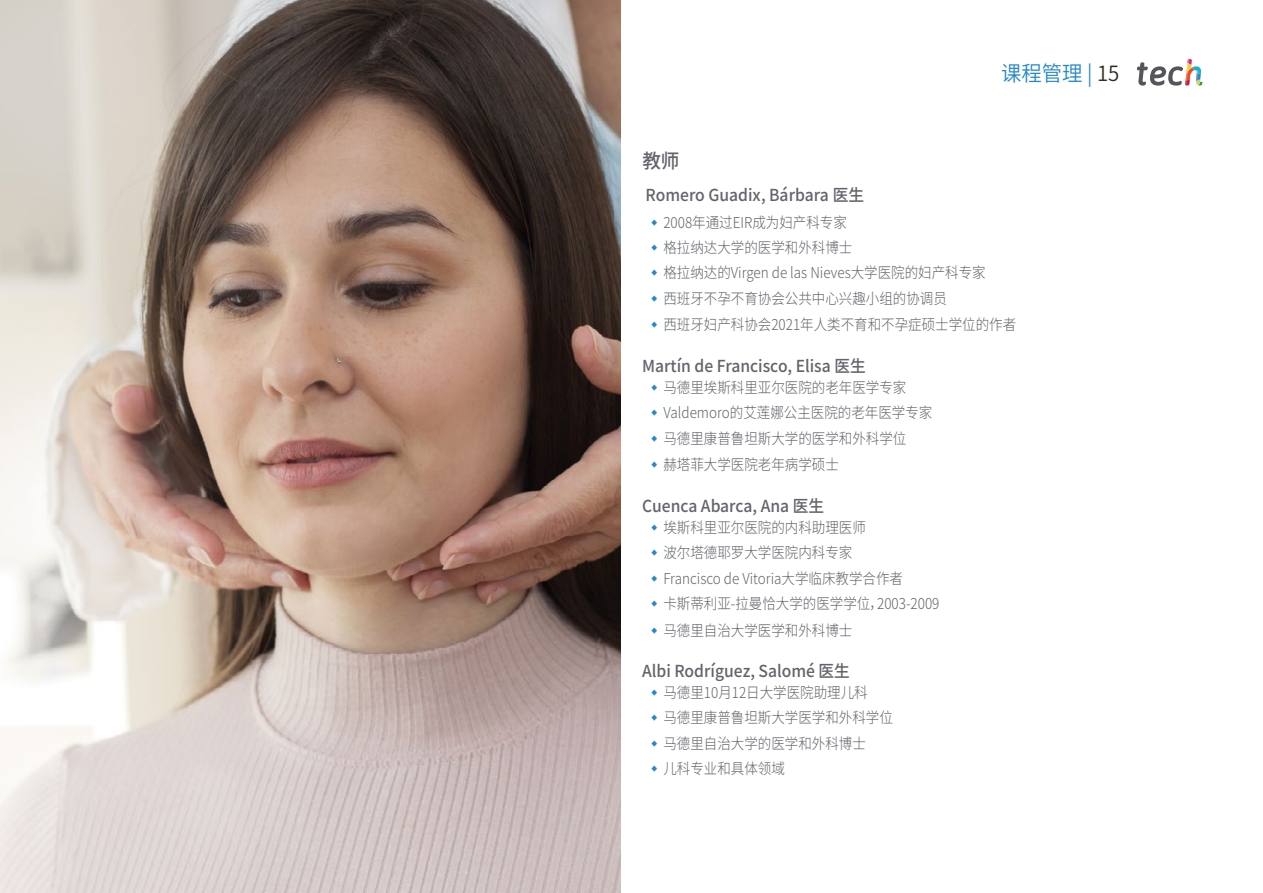
<style>
.page{position:relative;width:1263px;height:893px;background:#fff}
.page>*{position:absolute;margin:0;border:0;box-sizing:border-box;transform-origin:0 0}
.t1{font:21px "Source Han Sans CN";color:#2488c9}
.t2{font:500 19.5px "Source Han Sans CN";color:#61646a;scale:.95 1}
.t3{font:500 16.5px "Source Han Sans CN";color:#61646a;scale:.95 1}
.t4{font:300 15px/25.2px "Source Han Sans CN";color:#61646a;scale:.9 1}
.s1{color:#312e20}
</style>
<div class="page">
<svg style="left:1137px;top:59px;width:65px;height:27px"></svg>
<img style="left:0;top:0;width:621px;height:893px">
<h1 class="t1" style="left:1001px;top:61px;width:120px">课程管理 | <span class="s1">15</span></h1>
<h2 class="t2" style="left:642px;top:150px;width:41px">教师</h2>
<p class="t3" style="left:646px;top:185px;width:232px">Romero Guadix, Bárbara 医生</p>
<p class="t4" style="left:663px;top:210px;width:360px">2008年通过EIR成为妇产科专家<br>格拉纳达大学的医学和外科博士<br>格拉纳达的Virgen de las Nieves大学医院的妇产科专家西班牙不孕不育协会公共中心兴趣小组的协调员</p>
<p class="t4" style="left:663px;top:313px;width:394px">西班牙妇产科协会2021年人类不育和不孕症硕士学位的作者</p>
<p class="t3" style="left:642px;top:357px;width:237px">Martín de Francisco, Elisa 医生</p>
<p class="t4" style="left:663px;top:375px;width:300px">马德里埃斯科里亚尔医院的老年医学专家<br>Valdemoro的艾莲娜公主医院的老年医学专家马德里康普鲁坦斯大学的医学和外科学位</p>
<p class="t4" style="left:663px;top:453px;width:196px">赫塔菲大学医院老年病学硕士</p>
<p class="t3" style="left:642px;top:497px;width:193px">Cuenca Abarca, Ana 医生</p>
<p class="t4" style="left:663px;top:515px;width:308px">埃斯科里亚尔医院的内科助理医师<br>波尔塔德耶罗大学医院内科专家<br>Francisco de Vitoria大学临床教学合作者<br>卡斯蒂利亚-拉曼恰大学的医学学位，2003-2009</p>
<p class="t4" style="left:663px;top:618px;width:211px">马德里自治大学医学和外科博士</p>
<p class="t3" style="left:642px;top:662px;width:220px">Albi Rodríguez, Salomé 医生</p>
<p class="t4" style="left:663px;top:680px;width:257px">马德里10月12日大学医院助理儿科<br>马德里康普鲁坦斯大学医学和外科学位马德里自治大学的医学和外科博士<br>儿科专业和具体领域</p>
</div>
